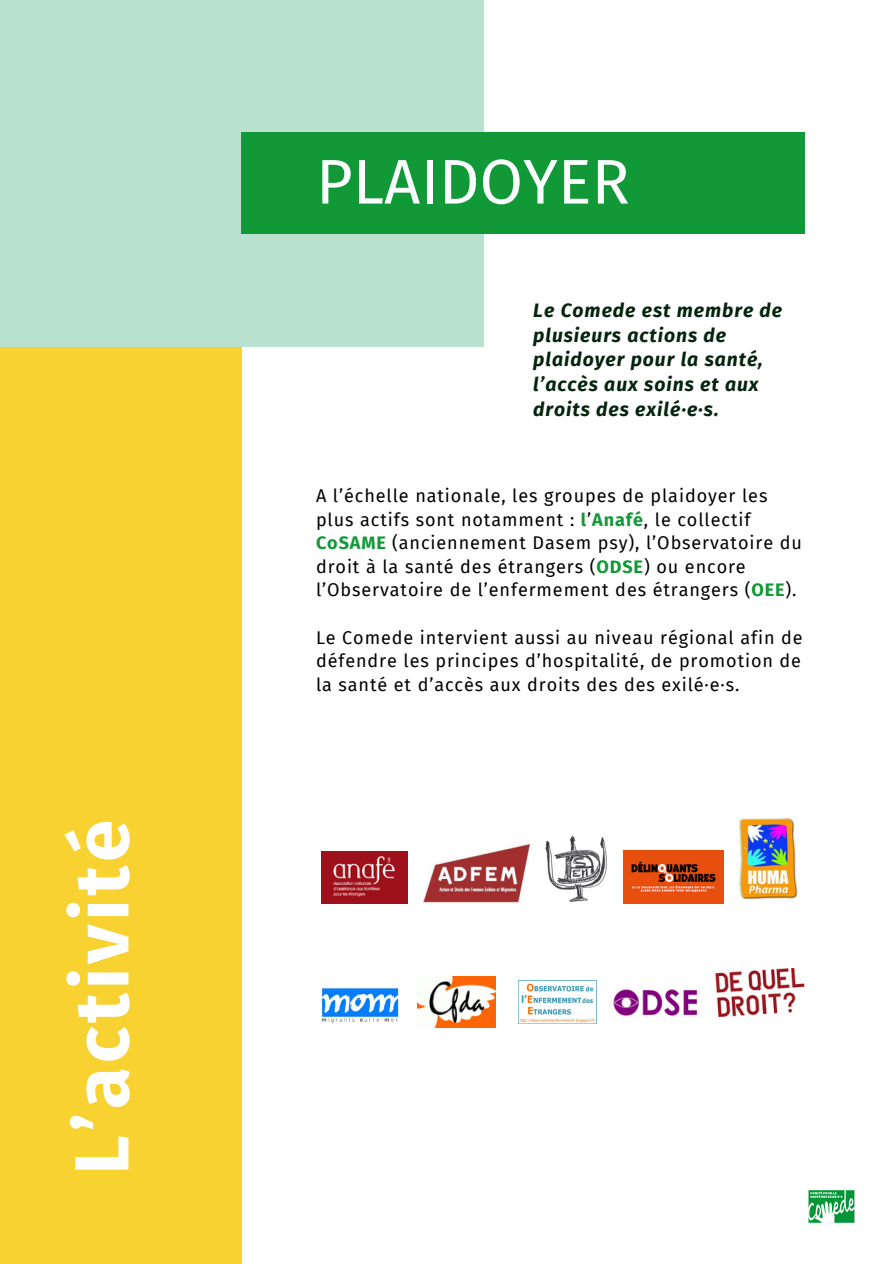
<style>
.page{position:relative;width:894px;height:1264px;background:#fff}
.page>*{position:absolute;margin:0;border:0;box-sizing:border-box;transform-origin:0 0}
.t1{font:700 76.5px "Fira Sans";letter-spacing:.05em;color:#fff}
.t2{font:63px "Fira Sans";color:#fbfdfe}
.t3{font:italic 700 19.35px/24.8px "Fira Sans";letter-spacing:.05em;color:#04250d}
.t4{font:18px/23.7px "Fira Sans";letter-spacing:.05em;color:#000}
.s1{font-weight:700;color:#119937}
</style>
<div class="page">
<img style="left:808px;top:1190px;width:47px;height:33px">
<div style="left:0;top:0;width:241px;height:1263px;background:#f8d231"></div>
<div style="left:0;top:0;width:483px;height:346px;background:#b9e1d0"></div>
<div style="left:241px;top:133px;width:563px;height:101px;background:#119937"></div>
<img style="left:424px;top:844px;width:105px;height:59px">
<img style="left:321px;top:852px;width:87px;height:51px">
<img style="left:545px;top:836px;width:62px;height:66px">
<img style="left:623px;top:850px;width:100px;height:53px">
<img style="left:738px;top:817px;width:60px;height:82px">
<img style="left:321px;top:988px;width:78px;height:36px">
<img style="left:518px;top:980px;width:78px;height:43px">
<img style="left:613px;top:989px;width:85px;height:27px">
<img style="left:418px;top:976px;width:77px;height:51px">
<img style="left:715px;top:968px;width:89px;height:48px">
<h1 class="t1" style="left:57px;top:1174px;width:356px;rotate:-90deg">L’activité</h1>
<h2 class="t2" style="left:316px;top:145px;width:315px">PLAIDOYER</h2>
<p class="t3" style="left:533px;top:298px;width:250px">Le Comede est membre de plusieurs actions de plaidoyer pour la santé, l’accès aux soins et aux droits des exilé·e·s.</p>
<p class="t4" style="left:316px;top:484px;width:487px">A l’échelle nationale, les groupes de plaidoyer les plus actifs sont notamment : <span class="s1">l</span>’<span class="s1">Anafé</span>, le collectif <span class="s1">CoSAME</span> (anciennement Dasem psy), l’Observatoire du droit à la santé des étrangers (<span class="s1">ODSE</span>) ou encore l’Observatoire de l’enfermement des étrangers (<span class="s1">OEE</span>).</p>
<p class="t4" style="left:316px;top:626px;width:488px;text-align:justify">Le Comede intervient aussi au niveau régional afin de défendre les principes d’hospitalité, de promotion de la santé et d’accès aux droits des des exilé·e·s.</p>
</div>
